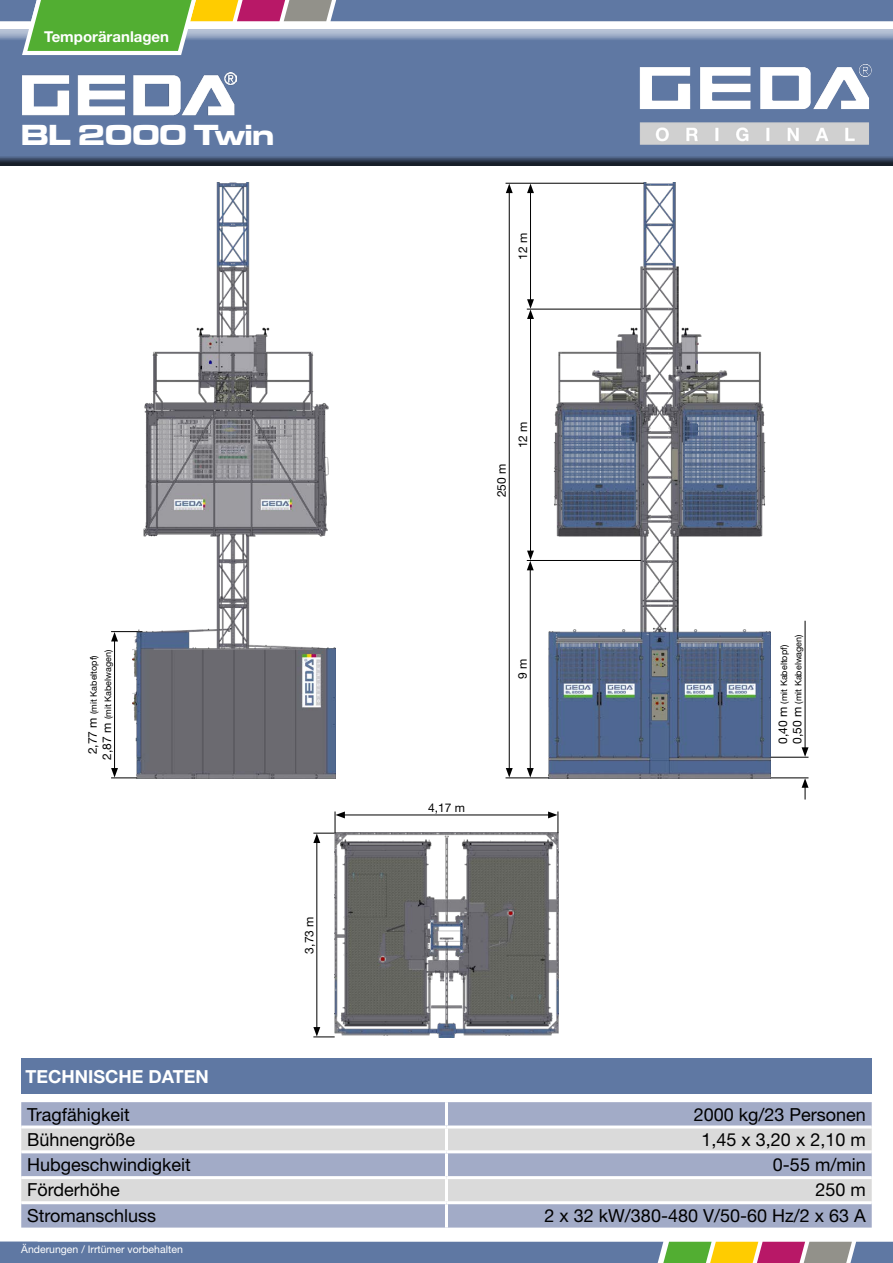
<style>
.page{position:relative;width:893px;height:1263px;background:#fff}
.page>*{position:absolute;margin:0;border:0;box-sizing:border-box;transform-origin:0 0}
.t1{font:700 30px "Micro";color:#fff}
.t2{font:18px "Helvetica Neue LT Std";color:#000}
.t3{font:700 18px "Helvetica Neue LT Std";color:#fff}
.t4{font:700 15px "Helvetica Neue LT Std";color:#fff}
.t5{font:12px "Helvetica Neue LT Std";color:#000}
.t6{font:10.5px "Helvetica Neue LT Std";color:#fff}
.t7{font:9px/14.4px "Helvetica Neue LT Std";color:#000}
.s1{font-size:12px}
</style>
<div class="page">
<hr style="left:764px;top:757px;width:44px;height:1px;background:#000">
<hr style="left:764px;top:777px;width:44px;height:1px;background:#000">
<svg style="left:802px;top:778px;width:6px;height:21px"></svg>
<hr style="left:805px;top:621px;width:1px;height:129px;background:#000">
<svg style="left:802px;top:747px;width:6px;height:10px"></svg>
<hr style="left:111px;top:777px;width:36px;height:1px;background:#000">
<hr style="left:111px;top:631px;width:31px;height:1px;background:#000">
<hr style="left:114px;top:639px;width:1px;height:131px;background:#000">
<svg style="left:111px;top:632px;width:7px;height:9px"></svg>
<svg style="left:111px;top:768px;width:7px;height:9px"></svg>
<div style="left:0;top:30px;width:893px;height:138px;background:#000;opacity:.75"></div>
<svg style="left:0;top:1242px;width:893px;height:21px;background:#707e94"></svg>
<svg style="left:0;top:0;width:893px;height:55px;background:#839c9f"></svg>
<img style="left:23px;top:73px;width:214px;height:43px">
<img style="left:858px;top:64px;width:14px;height:13px">
<div style="left:21px;top:1102px;width:851px;height:125px;background:#a2abc7"></div>
<svg style="left:21px;top:1128px;width:851px;height:73px;background:#c7cad4"></svg>
<hr style="left:445px;top:1102px;width:3px;height:23px;background:#fff">
<hr style="left:21px;top:1125px;width:425px;height:3px;background:#fff">
<hr style="left:446px;top:1125px;width:426px;height:3px;background:#fff">
<hr style="left:445px;top:1128px;width:3px;height:22px;background:#fff">
<hr style="left:21px;top:1150px;width:425px;height:3px;background:#fff">
<hr style="left:446px;top:1150px;width:426px;height:3px;background:#fff">
<hr style="left:445px;top:1153px;width:3px;height:23px;background:#fff">
<hr style="left:21px;top:1176px;width:425px;height:3px;background:#fff">
<hr style="left:446px;top:1176px;width:426px;height:3px;background:#fff">
<hr style="left:445px;top:1179px;width:3px;height:22px;background:#fff">
<hr style="left:21px;top:1201px;width:425px;height:3px;background:#fff">
<hr style="left:446px;top:1201px;width:426px;height:3px;background:#fff">
<hr style="left:445px;top:1204px;width:3px;height:23px;background:#fff">
<div style="left:21px;top:1058px;width:851px;height:36px;background:#5f78a3"></div>
<img style="left:335px;top:833px;width:223px;height:204px">
<hr style="left:316px;top:841px;width:1px;height:188px;background:#000">
<svg style="left:313px;top:1027px;width:22px;height:10px"></svg>
<hr style="left:342px;top:814px;width:208px;height:1px;background:#000">
<svg style="left:313px;top:811px;width:32px;height:32px"></svg>
<svg style="left:548px;top:811px;width:11px;height:22px"></svg>
<hr style="left:506px;top:777px;width:52px;height:1px;background:#000">
<hr style="left:506px;top:183px;width:138px;height:1px;background:#000">
<hr style="left:509px;top:191px;width:1px;height:579px;background:#000">
<svg style="left:506px;top:184px;width:7px;height:9px"></svg>
<svg style="left:506px;top:768px;width:7px;height:9px"></svg>
<hr style="left:530px;top:568px;width:1px;height:202px;background:#000">
<svg style="left:527px;top:768px;width:7px;height:9px"></svg>
<hr style="left:527px;top:309px;width:114px;height:1px;background:#000">
<hr style="left:527px;top:560px;width:114px;height:1px;background:#000">
<hr style="left:530px;top:317px;width:1px;height:236px;background:#000">
<svg style="left:527px;top:551px;width:7px;height:19px"></svg>
<hr style="left:530px;top:191px;width:1px;height:111px;background:#000">
<svg style="left:527px;top:184px;width:7px;height:9px"></svg>
<svg style="left:527px;top:299px;width:7px;height:20px"></svg>
<img style="left:132px;top:183px;width:203px;height:595px">
<img style="left:548px;top:183px;width:222px;height:595px">
<p class="t4" style="left:44px;top:27px;width:126px">Temporäranlagen</p>
<h1 class="t1" style="left:21px;top:114px;width:254px">BL 2000 Twin</h1>
<p class="t7" style="left:86px;top:759px;width:111px;text-align:center;rotate:-90deg"><span class="s1">2,77 m</span> (mit Kabeltopf)<br><span class="s1">2,87 m</span> (mit Kabelwagen)</p>
<p class="t3" style="left:26px;top:1065px;width:185px">TECHNISCHE DATEN</p>
<p class="t5" style="left:302px;top:953px;width:38px;rotate:-90deg">3,73 m</p>
<p class="t5" style="left:516px;top:260px;width:28px;rotate:-90deg">12 m</p>
<p class="t5" style="left:494px;top:497px;width:35px;rotate:-90deg">250 m</p>
<p class="t5" style="left:516px;top:448px;width:28px;rotate:-90deg">12 m</p>
<p class="t5" style="left:428px;top:800px;width:38px">4,17 m</p>
<p class="t5" style="left:515px;top:679px;width:22px;rotate:-90deg">9 m</p>
<p class="t7" style="left:777px;top:744px;width:111px;rotate:-90deg"><span class="s1">0,40 m</span> (mit Kabeltopf)<br><span class="s1">0,50 m</span> (mit Kabelwagen)</p>
<p class="t2" style="left:27px;top:1104px;width:104px">Tragfähigkeit</p>
<p class="t2" style="left:694px;top:1104px;width:174px">2000 kg/23 Personen</p>
<p class="t2" style="left:27px;top:1129px;width:110px">Bühnengröße</p>
<p class="t2" style="left:702px;top:1129px;width:166px">1,45 x 3,20 x 2,10 m</p>
<p class="t2" style="left:27px;top:1153px;width:165px">Hubgeschwindigkeit</p>
<p class="t2" style="left:773px;top:1153px;width:94px">0-55 m/min</p>
<p class="t2" style="left:27px;top:1179px;width:94px">Förderhöhe</p>
<p class="t2" style="left:815px;top:1179px;width:52px">250 m</p>
<p class="t2" style="left:27px;top:1204px;width:131px">Stromanschluss</p>
<p class="t2" style="left:545px;top:1204px;width:323px">2 x 32 kW/380-480 V/50-60 Hz/2 x 63 A</p>
<p class="t6" style="left:21px;top:1243px;width:163px">Änderungen / Irrtümer vorbehalten</p>
</div>
